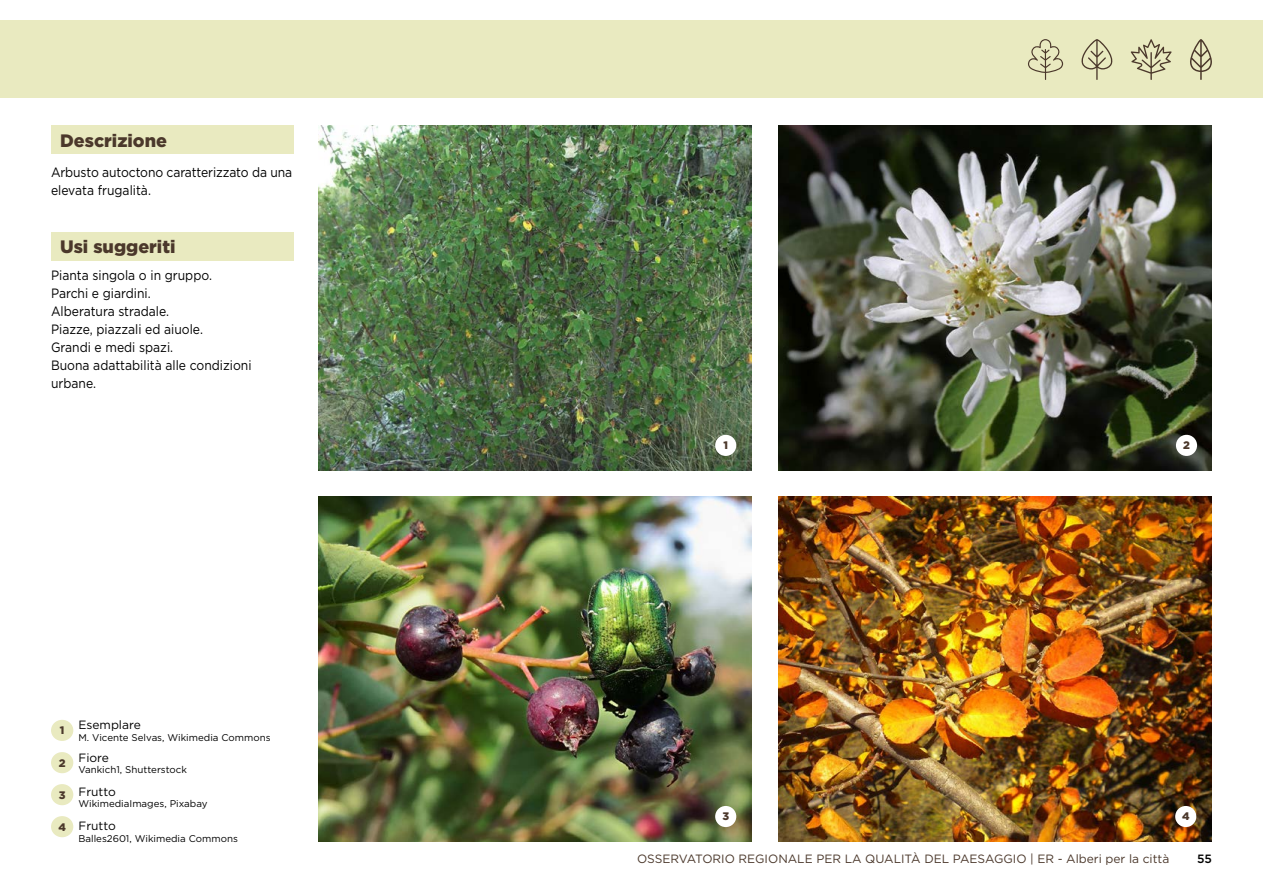
<style>
.page{position:relative;width:1263px;height:893px;background:#fff}
.page>*{position:absolute;margin:0;border:0;box-sizing:border-box;transform-origin:0 0}
.t1{font:900 18px "Gotham";color:#4b382b}
.t2{font:13.5px/18px "Gotham";color:#000;scale:.9 1}
.t3{font:12px "Gotham";color:#4b382b}
.t4{font:12px "Gotham";color:#000}
.t5{font:500 12px "Gotham";color:#000}
.t6{font:900 10.95px "Gotham";color:#4b382b}
.t7{font:9.75px "Gotham";color:#000}
</style>
<div class="page">
<div style="left:0;top:20px;width:1263px;height:77px;background:#e9eac0"></div>
<svg style="left:1081px;top:39px;width:32px;height:41px"></svg>
<svg style="left:1131px;top:39px;width:40px;height:41px"></svg>
<svg style="left:1190px;top:39px;width:22px;height:41px"></svg>
<svg style="left:1028px;top:39px;width:35px;height:41px"></svg>
<div style="left:51px;top:125px;width:242px;height:29px;background:#e9eac0"></div>
<div style="left:51px;top:232px;width:242px;height:29px;background:#e9eac0"></div>
<img style="left:318px;top:125px;width:433px;height:346px">
<img style="left:779px;top:125px;width:433px;height:346px">
<img style="left:779px;top:497px;width:433px;height:345px">
<img style="left:318px;top:497px;width:433px;height:345px">
<div style="left:715px;top:435px;width:21px;height:21px;background:#fff;border-radius:50%"></div>
<div style="left:1176px;top:435px;width:21px;height:21px;background:#fff;border-radius:50%"></div>
<div style="left:715px;top:806px;width:21px;height:21px;background:#fff;border-radius:50%"></div>
<div style="left:1175px;top:806px;width:21px;height:21px;background:#fff;border-radius:50%"></div>
<div style="left:51px;top:720px;width:22px;height:21px;background:#e9eac0;border-radius:50%"></div>
<div style="left:51px;top:752px;width:22px;height:21px;background:#e9eac0;border-radius:50%"></div>
<div style="left:51px;top:784px;width:22px;height:21px;background:#e9eac0;border-radius:50%"></div>
<div style="left:51px;top:816px;width:22px;height:21px;background:#e9eac0;border-radius:50%"></div>
<h1 class="t1" style="left:60px;top:128px;width:108px">Descrizione</h1>
<p class="t2" style="left:51px;top:163px;width:269px">Arbusto autoctono caratterizzato da una elevata frugalità.</p>
<h1 class="t1" style="left:60px;top:235px;width:117px">Usi suggeriti</h1>
<p class="t2" style="left:51px;top:266px;width:224px">Pianta singola o in gruppo.<br>Parchi e giardini.<br>Alberatura stradale.<br>Piazze, piazzali ed aiuole.<br>Grandi e medi spazi.<br>Buona adattabilità alle condizioni urbane.</p>
<p class="t6" style="left:60px;top:723px;width:6px">1</p>
<p class="t6" style="left:59px;top:755px;width:8px">2</p>
<p class="t6" style="left:59px;top:787px;width:8px">3</p>
<p class="t6" style="left:58px;top:819px;width:9px">4</p>
<p class="t4" style="left:78px;top:717px;width:64px">Esemplare</p>
<p class="t7" style="left:78px;top:731px;width:194px">M. Vicente Selvas, Wikimedia Commons</p>
<p class="t4" style="left:78px;top:750px;width:32px">Fiore</p>
<p class="t7" style="left:78px;top:764px;width:110px">Vankich1, Shutterstock</p>
<p class="t4" style="left:78px;top:784px;width:39px">Frutto</p>
<p class="t7" style="left:78px;top:798px;width:131px">WikimediaImages, Pixabay</p>
<p class="t4" style="left:78px;top:818px;width:39px">Frutto</p>
<p class="t7" style="left:78px;top:832px;width:161px">Balles2601, Wikimedia Commons</p>
<p class="t6" style="left:723px;top:438px;width:6px">1</p>
<p class="t6" style="left:1183px;top:438px;width:8px">2</p>
<p class="t6" style="left:722px;top:809px;width:8px">3</p>
<p class="t6" style="left:1182px;top:809px;width:9px">4</p>
<p class="t3" style="left:637px;top:851px;width:534px">OSSERVATORIO REGIONALE PER LA QUALITÀ DEL PAESAGGIO | ER - Alberi per la città</p>
<p class="t5" style="left:1197px;top:850px;width:16px">55</p>
</div>
